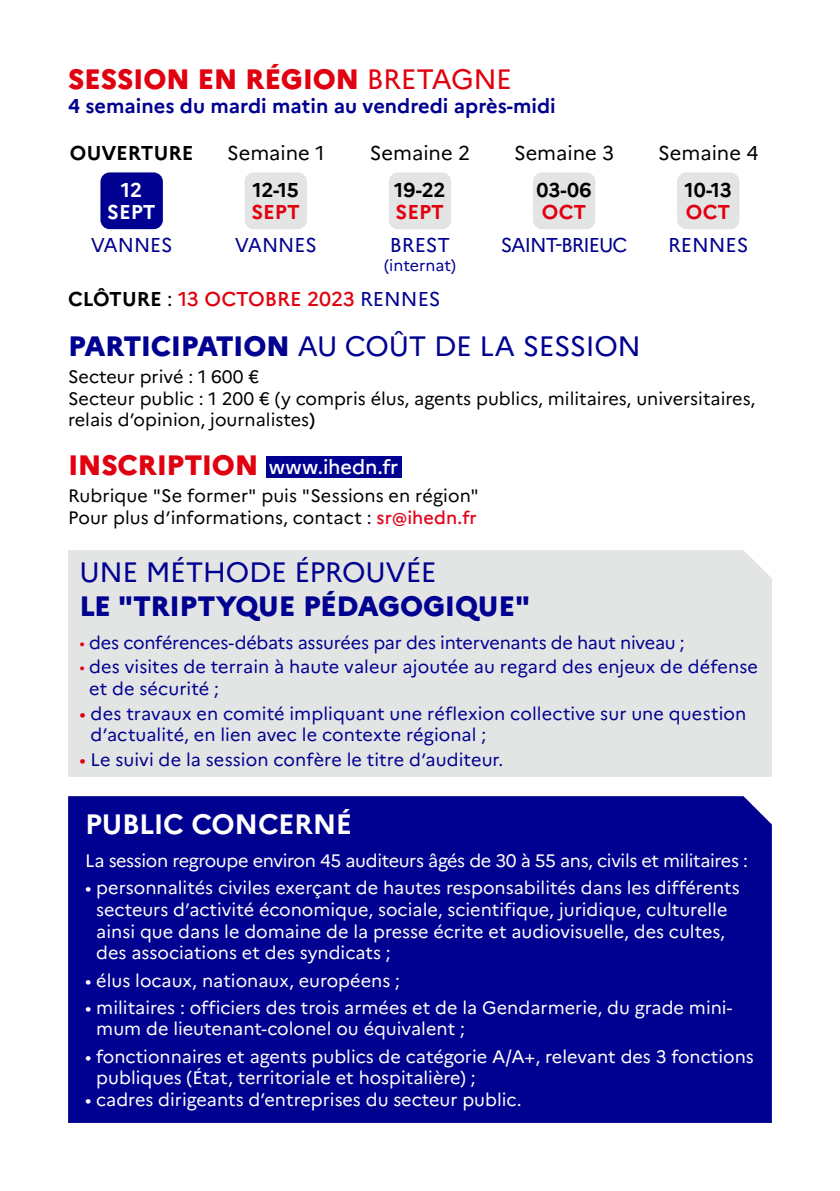
<style>
.page{position:relative;width:840px;height:1191px;background:#fff}
.page>*{position:absolute;margin:0;border:0;box-sizing:border-box;transform-origin:0 0}
.t1{font:28px "Marianne";letter-spacing:-.02em;color:#000091}
.t2{font:800 28px "Marianne";letter-spacing:-.01em;color:#e1000f}
.t3{font:800 28px "Marianne";letter-spacing:-.01em;color:#000091}
.t4{font:700 28px "Marianne";letter-spacing:-.015em;color:#fff}
.t5{font:700 20px "Marianne";color:#000091}
.t6{font:20px "Marianne";color:#000}
.t7{font:700 20px "Marianne";color:#000}
.t8{font:500 20px "Marianne";color:#e1000f}
.t9{font:20px "Marianne";color:#000091}
.t10{font:700 20px "Marianne";color:#e1000f}
.t11{font:20px "Marianne";letter-spacing:-.05em;color:#000091}
.t12{font:500 20px "Marianne";letter-spacing:-.005em;color:#fff}
.t13{font:700 20px "Marianne";color:#fff}
.t14{font:18px/21.6px "Marianne";color:#fff}
.Ndbp{font:18px/21.6px "Marianne";color:#000091}
.t15{font:18px/21.6px "Marianne";color:#000}
.t16{font:18px "Marianne";letter-spacing:-.02em;color:#fff}
.t17{font:16px "Marianne";color:#000091}
.s1{font-weight:400}
.s2{font-weight:700;color:#000}
.s3{font-weight:400;color:#000}
.s4{font-weight:400;color:#000091}
.s5{font-weight:800}
.s6{font-weight:500}
.s7{font-weight:500;color:#e2001a}
.s8{font-weight:300;color:#e1000f}
.s9{color:#e1000f}
</style>
<div class="page">
<div style="left:68px;top:796px;width:703px;height:327px;background:#000091"></div>
<div style="left:100px;top:172px;width:63px;height:57px;background:#000091;border-radius:9px"></div>
<div style="left:244px;top:172px;width:63px;height:57px;background:#e3e4e4;border-radius:9px"></div>
<div style="left:388px;top:172px;width:63px;height:57px;background:#e3e4e4;border-radius:9px"></div>
<div style="left:532px;top:172px;width:63px;height:57px;background:#e3e4e4;border-radius:9px"></div>
<div style="left:676px;top:172px;width:63px;height:57px;background:#e3e4e4;border-radius:9px"></div>
<div style="left:68px;top:550px;width:703px;height:227px;background:#e3e4e4"></div>
<div style="left:266px;top:455px;width:135px;height:22px;background:#000091"></div>
<p class="t2" style="left:68px;top:62px;width:445px">SESSION EN RÉGION <span class="s1">BRETAGNE</span></p>
<p class="t5" style="left:68px;top:94px;width:489px">4 semaines du mardi matin au vendredi après-midi</p>
<p class="t7" style="left:70px;top:140px;width:125px">OUVERTURE</p>
<p class="t13" style="left:121px;top:178px;width:23px">12</p>
<p class="t13" style="left:107px;top:200px;width:50px">SEPT</p>
<p class="t9" style="left:91px;top:232px;width:83px">VANNES</p>
<p class="t6" style="left:227px;top:140px;width:99px">Semaine 1</p>
<p class="t7" style="left:252px;top:178px;width:48px">12-15</p>
<p class="t10" style="left:251px;top:200px;width:50px">SEPT</p>
<p class="t9" style="left:235px;top:232px;width:83px">VANNES</p>
<p class="t6" style="left:369px;top:140px;width:102px">Semaine 2</p>
<p class="t7" style="left:394px;top:178px;width:53px">19-22</p>
<p class="t10" style="left:395px;top:200px;width:50px">SEPT</p>
<p class="t9" style="left:389px;top:232px;width:62px">BREST</p>
<p class="t17" style="left:384px;top:255px;width:73px">(internat)</p>
<p class="t6" style="left:513px;top:140px;width:102px">Semaine 3</p>
<p class="t7" style="left:536px;top:178px;width:56px">03-06</p>
<p class="t10" style="left:541px;top:200px;width:46px">OCT</p>
<p class="t11" style="left:500px;top:232px;width:128px">SAINT-BRIEUC</p>
<p class="t8" style="left:68px;top:286px;width:374px"><span class="s2">CLÔTURE</span> <span class="s3">:</span> 13 OCTOBRE 2023 <span class="s4">RENNES</span></p>
<p class="t6" style="left:657px;top:140px;width:102px">Semaine 4</p>
<p class="t7" style="left:684px;top:178px;width:49px">10-13</p>
<p class="t10" style="left:685px;top:200px;width:46px">OCT</p>
<p class="t9" style="left:667px;top:232px;width:82px">RENNES</p>
<p class="t1" style="left:68px;top:328px;width:574px"><span class="s5">PARTICIPATION</span> AU COÛT DE LA SESSION</p>
<p class="t15" style="left:68px;top:366px;width:192px">Secteur privé : 1 600 €</p>
<p class="t15" style="left:68px;top:387px;width:688px">Secteur public : 1 200 € (y compris élus, agents publics, militaires, universitaires, relais d’opinion, journalistes<span class="s6">)</span></p>
<p class="t2" style="left:68px;top:447px;width:192px">INSCRIPTION</p>
<p class="t12" style="left:269px;top:455px;width:131px">www.ihedn.fr</p>
<p class="t15" style="left:68px;top:485px;width:412px">Rubrique "Se former" puis "Sessions en région"</p>
<p class="t15" style="left:68px;top:506px;width:410px">Pour plus d’informations, contact : <span class="s7">sr@ihedn.fr</span></p>
<p class="t1" style="left:79px;top:555px;width:358px">UNE MÉTHODE ÉPROUVÉE</p>
<p class="t3" style="left:79px;top:589px;width:451px">LE "TRIPTYQUE PÉDAGOGIQUE"</p>
<p class="Ndbp" style="left:79px;top:632px;width:606px"><span class="s8">•</span> des conférences-débats assurées par des intervenants de haut niveau ;</p>
<p class="Ndbp" style="left:89px;top:656px;width:670px;text-indent:-10px"><span class="s8">•</span> des visites de terrain à haute valeur ajoutée au regard des enjeux de défense et de sécurité ;</p>
<p class="Ndbp" style="left:91px;top:702px;width:657px;text-indent:-11px"><span class="s9">•</span> des travaux en comité impliquant une réflexion collective sur une question d’actualité, en lien avec le contexte régional ;</p>
<p class="Ndbp" style="left:79px;top:748px;width:425px"><span class="s9">•</span> Le suivi de la session confère le titre d’auditeur.</p>
<p class="t4" style="left:85px;top:807px;width:268px">PUBLIC CONCERNÉ</p>
<p class="t16" style="left:85px;top:849px;width:664px">La session regroupe environ 45 auditeurs âgés de 30 à 55 ans, civils et militaires :</p>
<p class="t14" style="left:96px;top:877px;width:644px;text-indent:-11px">• personnalités civiles exerçant de hautes responsabilités dans les différents secteurs d’activité économique, sociale, scientifique, juridique, culturelle ainsi que dans le domaine de la presse écrite et audiovisuelle, des cultes, des associations et des syndicats ;</p>
<p class="t14" style="left:85px;top:969px;width:316px">• élus locaux, nationaux, européens ;</p>
<p class="t14" style="left:96px;top:996px;width:637px;text-indent:-11px">• militaires : officiers des trois armées et de la Gendarmerie, du grade mini&shy;mum de lieutenant-colonel ou équivalent ;</p>
<p class="t14" style="left:96px;top:1045px;width:658px;text-indent:-11px">• fonctionnaires et agents publics de catégorie A/A+, relevant des 3 fonctions publiques (État, territoriale et hospitalière) ;</p>
<p class="t14" style="left:85px;top:1088px;width:437px">• cadres dirigeants d’entreprises du secteur public.</p>
</div>
